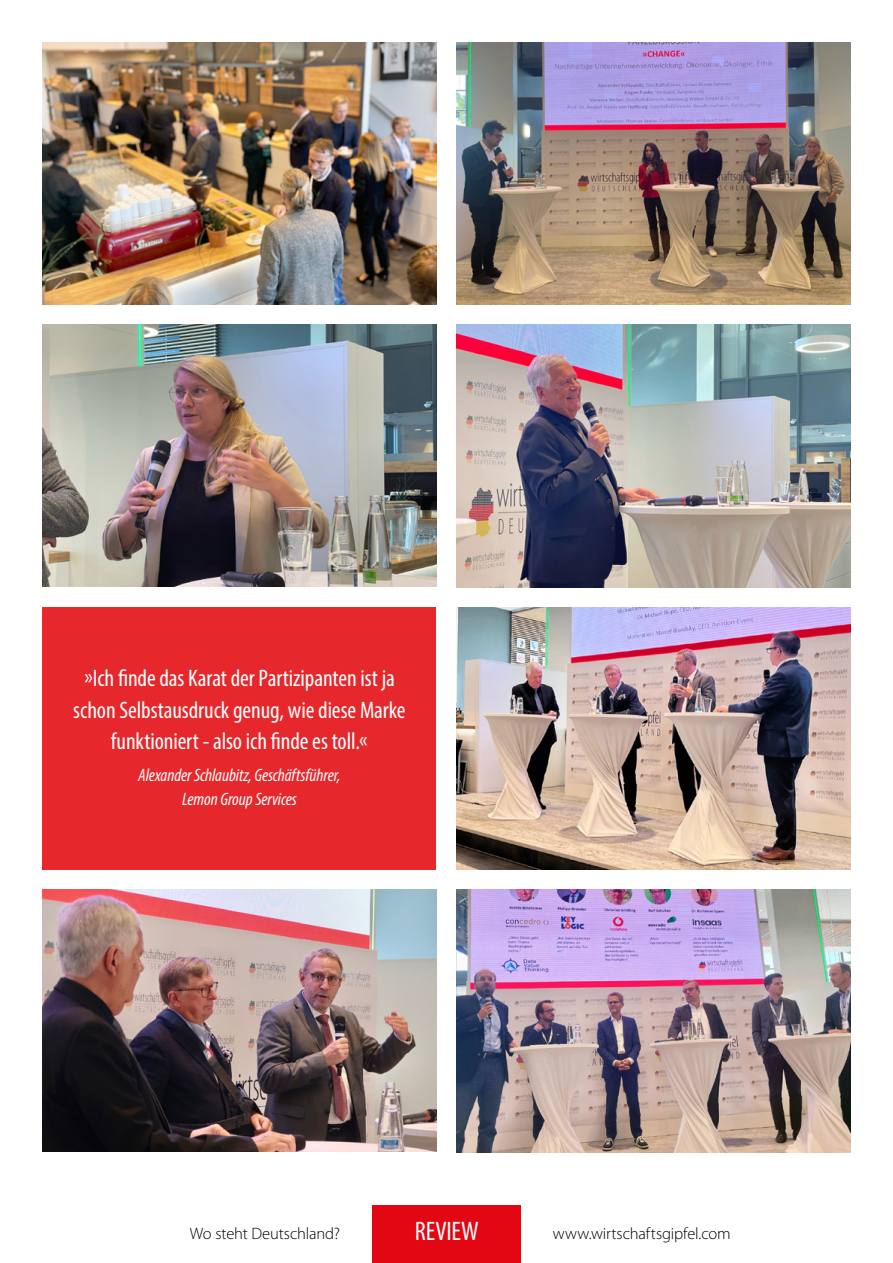
<style>
.page{position:relative;width:893px;height:1263px;background:#fff}
.page>*{position:absolute;margin:0;border:0;box-sizing:border-box;transform-origin:0 0}
.t1{font:condensed 26.85px "Myriad Pro";letter-spacing:-.005em;color:#fff}
.t2{font:condensed 24px/31.5px "Myriad Pro";letter-spacing:-.005em;color:#fff;text-align:center}
.t3{font:italic condensed 18px/24px "Myriad Pro";letter-spacing:-.005em;color:#fff;text-align:center}
.t4{font:300 16.5px "Myriad Pro";letter-spacing:-.01em;color:#000}
</style>
<div class="page">
<img style="left:457px;top:324px;width:393px;height:263px">
<img style="left:43px;top:43px;width:393px;height:262px">
<img style="left:457px;top:607px;width:393px;height:263px">
<div style="left:43px;top:607px;width:393px;height:263px;background:#e6272b"></div>
<img style="left:43px;top:324px;width:393px;height:263px">
<img style="left:457px;top:43px;width:393px;height:262px">
<img style="left:43px;top:889px;width:393px;height:263px">
<img style="left:457px;top:889px;width:393px;height:263px">
<div style="left:372px;top:1206px;width:149px;height:57px;background:#e30613"></div>
<p class="t2" style="left:73px;top:662px;width:334px">»Ich finde das Karat der Partizipanten ist ja schon Selbstausdruck genug, wie diese Marke funktioniert - also ich finde es toll.«</p>
<p class="t3" style="left:138px;top:762px;width:204px">Alexander Schlaubitz, Geschäftsführer,<br>Lemon Group Services</p>
<p class="t4" style="left:190px;top:1224px;width:152px">Wo steht Deutschland?</p>
<p class="t1" style="left:415px;top:1215px;width:65px">REVIEW</p>
<p class="t4" style="left:553px;top:1224px;width:179px">www.wirtschaftsgipfel.com</p>
</div>
